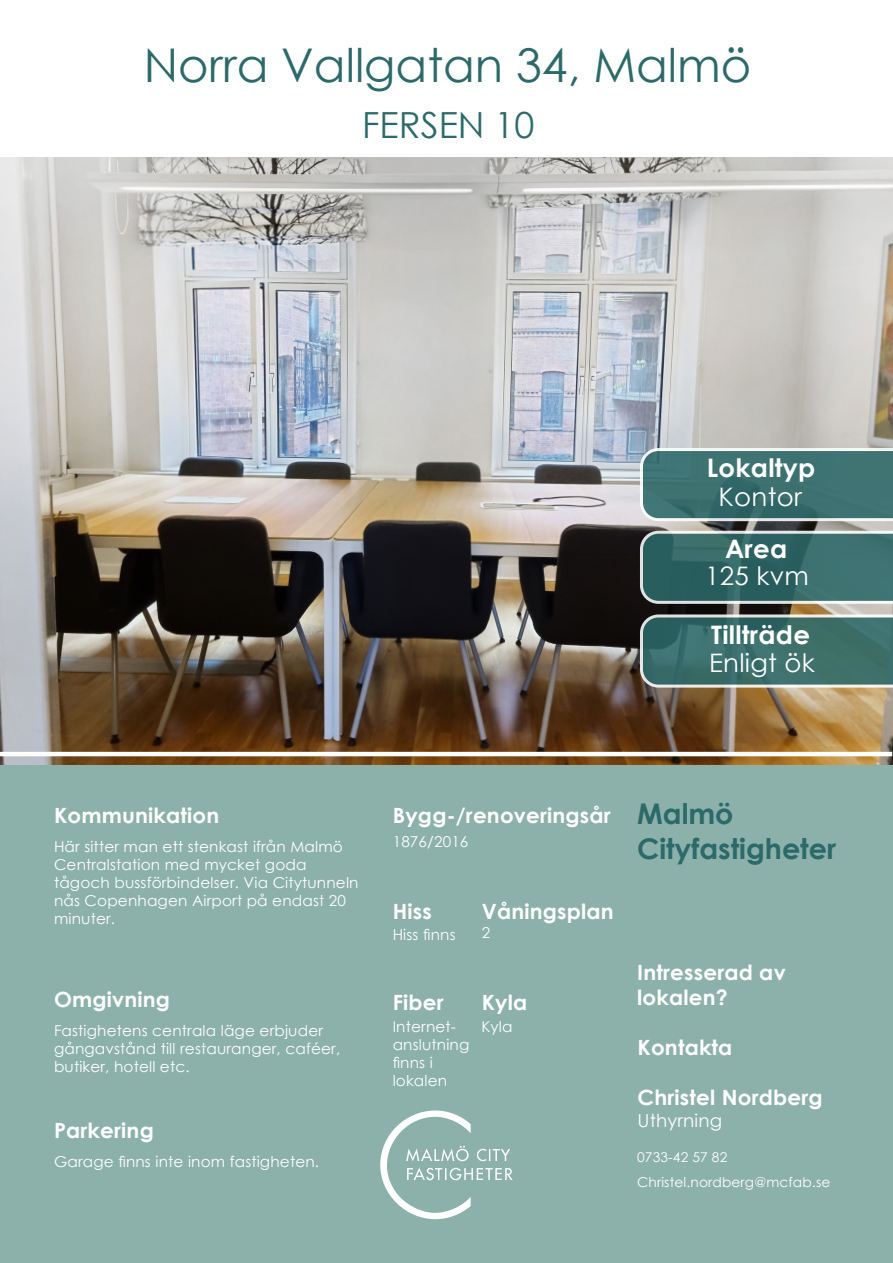
<style>
.page{position:relative;width:893px;height:1263px;background:#fff}
.page>*{position:absolute;margin:0;border:0;box-sizing:border-box;transform-origin:0 0}
.t1{font:46.5px "Century Gothic";color:#2c6969}
.t2{font:36px "Century Gothic";color:#2c6969}
.t3{font:700 28.5px "Century Gothic";color:#2c6969}
.t4{font:700 25.5px "Century Gothic";letter-spacing:.01em;color:#fff}
.t5{font:25.5px "Century Gothic";letter-spacing:.01em;color:#fff}
.t6{font:700 21px "Century Gothic";letter-spacing:.01em;color:#fff}
.t7{font:18px "Century Gothic";letter-spacing:.01em;color:#fff}
.t8{font:15px/18px "Century Gothic";letter-spacing:.01em;color:#fff}
.t9{font:13.5px "Century Gothic";letter-spacing:.01em;color:#fff}
</style>
<div class="page">
<div style="left:0;top:765px;width:893px;height:498px;background:#8cb1ab"></div>
<img style="left:0;top:157px;width:893px;height:608px">
<svg style="left:380px;top:1110px;width:133px;height:109px"></svg>
<svg style="left:640px;top:614px;width:253px;height:74px;background:#4b7874"></svg>
<svg style="left:640px;top:531px;width:253px;height:73px;background:#437272"></svg>
<svg style="left:640px;top:448px;width:253px;height:73px;background:#4c7c7c"></svg>
<hr style="left:0;top:752px;width:892px;height:4px;background:#fff">
<p class="t1" style="left:144px;top:33px;width:609px">Norra Vallgatan 34, Malmö</p>
<p class="t2" style="left:362px;top:99px;width:174px">FERSEN 10</p>
<p class="t4" style="left:707px;top:448px;width:110px">Lokaltyp</p>
<p class="t5" style="left:719px;top:479px;width:85px">Kontor</p>
<p class="t4" style="left:725px;top:530px;width:64px">Area</p>
<p class="t5" style="left:705px;top:558px;width:105px">125 kvm</p>
<p class="t4" style="left:711px;top:615px;width:100px">Tillträde</p>
<p class="t5" style="left:709px;top:645px;width:107px">Enligt ök</p>
<p class="t6" style="left:54px;top:799px;width:167px">Kommunikation</p>
<p class="t8" style="left:54px;top:838px;width:290px">Här sitter man ett stenkast ifrån Malmö</p>
<p class="t8" style="left:54px;top:856px;width:254px">Centralstation med mycket goda</p>
<p class="t8" style="left:54px;top:874px;width:306px">tågoch bussförbindelser. Via Citytunneln</p>
<p class="t8" style="left:54px;top:892px;width:294px">nås Copenhagen Airport på endast 20</p>
<p class="t8" style="left:54px;top:910px;width:63px">minuter.</p>
<p class="t6" style="left:54px;top:983px;width:118px">Omgivning</p>
<p class="t8" style="left:54px;top:1022px;width:271px">Fastighetens centrala läge erbjuder</p>
<p class="t8" style="left:54px;top:1040px;width:288px">gångavstånd till restauranger, caféer,</p>
<p class="t8" style="left:54px;top:1058px;width:137px">butiker, hotell etc.</p>
<p class="t6" style="left:54px;top:1114px;width:101px">Parkering</p>
<p class="t8" style="left:54px;top:1152px;width:267px">Garage finns inte inom fastigheten.</p>
<p class="t6" style="left:393px;top:799px;width:220px">Bygg-/renoveringsår</p>
<p class="t8" style="left:393px;top:833px;width:77px">1876/2016</p>
<p class="t6" style="left:393px;top:895px;width:41px">Hiss</p>
<p class="t8" style="left:393px;top:925px;width:64px">Hiss finns</p>
<p class="t6" style="left:482px;top:895px;width:133px">Våningsplan</p>
<p class="t8" style="left:482px;top:924px;width:10px">2</p>
<p class="t6" style="left:393px;top:986px;width:52px">Fiber</p>
<p class="t8" style="left:393px;top:1017px;width:78px">Internet&shy;anslutning finns i</p>
<p class="t8" style="left:393px;top:1071px;width:56px">lokalen</p>
<p class="t6" style="left:482px;top:986px;width:47px">Kyla</p>
<p class="t8" style="left:481px;top:1018px;width:33px">Kyla</p>
<p class="t3" style="left:637px;top:792px;width:98px">Malmö</p>
<p class="t3" style="left:637px;top:827px;width:200px">Cityfastigheter</p>
<p class="t6" style="left:637px;top:956px;width:150px">Intresserad av</p>
<p class="t6" style="left:637px;top:981px;width:92px">lokalen?</p>
<p class="t6" style="left:637px;top:1031px;width:96px">Kontakta</p>
<p class="t6" style="left:637px;top:1082px;width:187px">Christel Nordberg</p>
<p class="t7" style="left:637px;top:1108px;width:86px">Uthyrning</p>
<p class="t9" style="left:637px;top:1148px;width:92px">0733-42 57 82</p>
<p class="t9" style="left:637px;top:1173px;width:195px">Christel.nordberg@mcfab.se</p>
</div>
